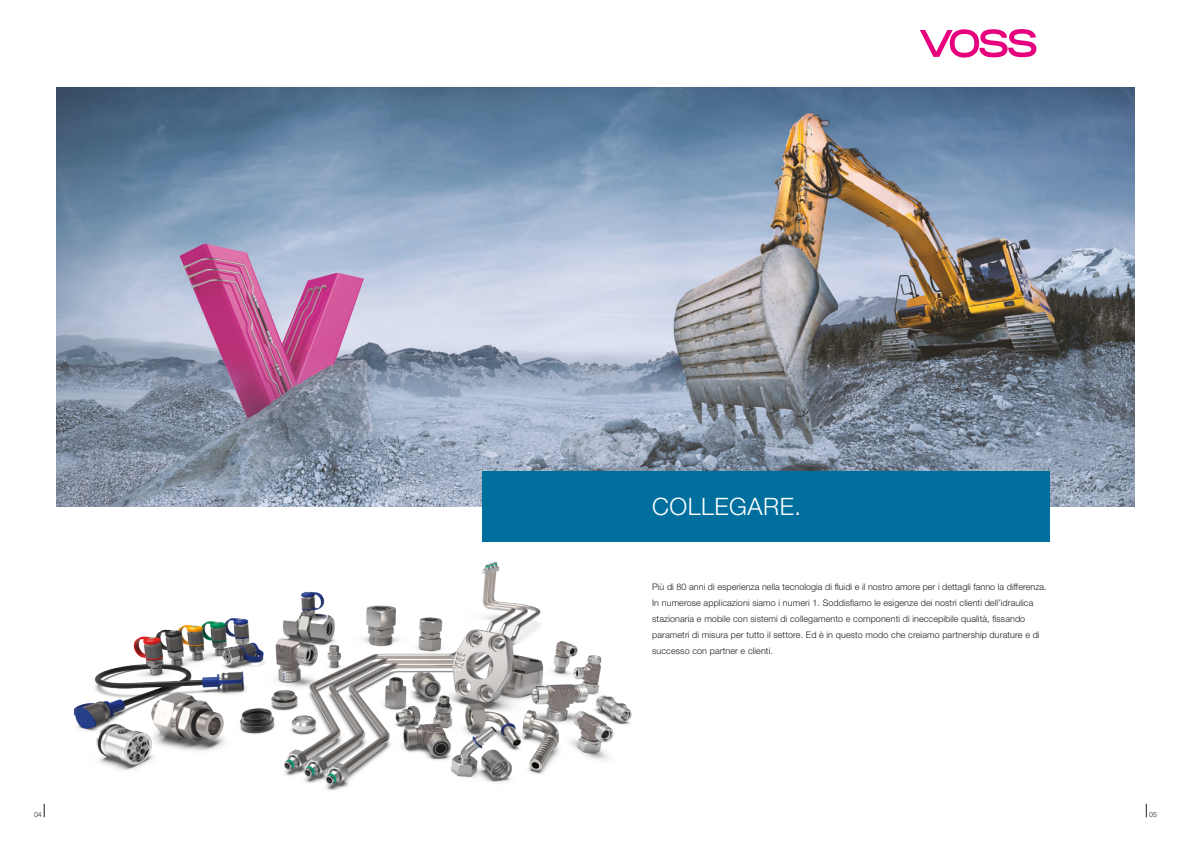
<style>
.page{position:relative;width:1191px;height:842px;background:#fff}
.page>*{position:absolute;margin:0;border:0;box-sizing:border-box;transform-origin:0 0}
.t1{font:300 24px "Helvetica Neue LT Pro";letter-spacing:.02em;color:#fff}
.t2{font:300 9px/16px "Helvetica Neue LT Pro";letter-spacing:.01em;color:#1d1d1b}
.t3{font:300 7px "Helvetica Neue LT Pro";color:#1d1d1b}
</style>
<div class="page">
<img style="left:57px;top:88px;width:1077px;height:418px">
<svg style="left:1146px;top:804px;width:1px;height:13px"></svg>
<div style="left:482px;top:471px;width:567px;height:70px;background:#006f9e"></div>
<svg style="left:920px;top:29px;width:116px;height:29px"></svg>
<img style="left:43px;top:562px;width:589px;height:256px">
<p class="t1" style="left:652px;top:491px;width:150px">COLLEGARE.</p>
<p class="t2" style="left:652px;top:579px;width:396px">Più di 80 anni di esperienza nella tecnologia di fluidi e il nostro amore per i dettagli fanno la differenza.<br>In numerose applicazioni siamo i numeri 1. Soddisfiamo le esigenze dei nostri clienti dell’idraulica stazionaria e mobile con sistemi di collegamento e componenti di ineccepibile qualità, fissando parametri di misura per tutto il settore. Ed è in questo modo che creiamo partnership durature e di successo con partner e clienti.</p>
<p class="t3" style="left:34px;top:810px;width:9px">04</p>
<p class="t3" style="left:1149px;top:810px;width:9px">05</p>
</div>
